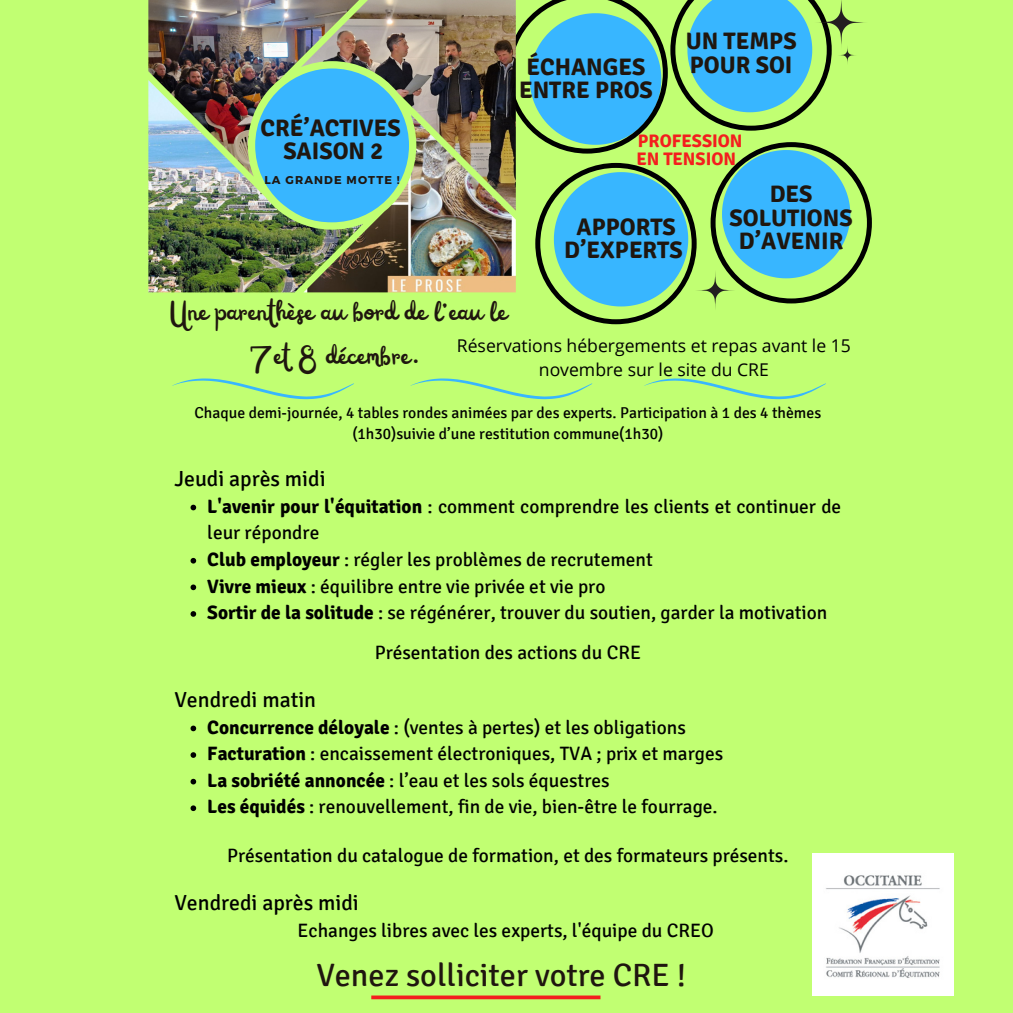
<style>
.page{position:relative;width:1013px;height:1013px;background:#fff}
.page>*{position:absolute;margin:0;border:0;box-sizing:border-box;transform-origin:0 0}
.t1{font:32.25px "Signika";color:#1f160f}
.t2{font:31px/43.2px "Railey";color:#1f160f;text-align:center}
.t3{font:700 23.88px/23.5px "Signika";color:#1f160f;text-align:center}
.t4{font:21.75px "Signika";color:#000}
.t5{font:19.38px/26.6px "Signika";color:#000}
.t6{font:700 18.12px/17.9px "Signika";color:#f41e1e}
.t7{font:17.62px/24.4px "Open Sans";color:#000;text-align:center}
.t8{font:15.75px/21.8px "Signika";color:#000;text-align:center}
.t9{font:700 11.38px "Montserrat";letter-spacing:.1em;color:#1f160f}
.s1{font-weight:700}
</style>
<div class="page">
<div style="left:0;top:0;width:1012px;height:1012px;background:#c1ff72"></div>
<img style="left:148px;top:0;width:153px;height:80px">
<img style="left:301px;top:0;width:205px;height:114px">
<svg style="left:255px;top:68px;width:154px;height:46px"></svg>
<img style="left:148px;top:80px;width:215px;height:212px">
<img style="left:303px;top:114px;width:203px;height:178px">
<svg style="left:172px;top:378px;width:182px;height:21px"></svg>
<svg style="left:410px;top:378px;width:182px;height:21px"></svg>
<svg style="left:644px;top:378px;width:182px;height:21px"></svg>
<svg style="left:506px;top:0;width:365px;height:324px"></svg>
<svg style="left:190px;top:504px;width:6px;height:6px"></svg>
<svg style="left:190px;top:558px;width:6px;height:5px"></svg>
<svg style="left:190px;top:584px;width:6px;height:6px"></svg>
<svg style="left:190px;top:611px;width:6px;height:5px"></svg>
<svg style="left:190px;top:725px;width:6px;height:6px"></svg>
<svg style="left:190px;top:752px;width:6px;height:5px"></svg>
<svg style="left:190px;top:778px;width:6px;height:6px"></svg>
<svg style="left:190px;top:805px;width:6px;height:6px"></svg>
<svg style="left:371px;top:995px;width:229px;height:4px"></svg>
<img style="left:812px;top:853px;width:141px;height:142px">
<p class="t3" style="left:260px;top:116px;width:141px">CRÉ’ACTIVES</p>
<p class="t3" style="left:283px;top:140px;width:101px">SAISON 2</p>
<p class="t9" style="left:264px;top:172px;width:137px">LA GRANDE MOTTE !</p>
<p class="t3" style="left:519px;top:55px;width:135px">ÉCHANGES<br>ENTRE PROS</p>
<p class="t3" style="left:685px;top:30px;width:112px;text-align:left">UN TEMPS<br>POUR SOI</p>
<p class="t6" style="left:636px;top:132px;width:108px">PROFESSION<br>EN TENSION</p>
<p class="t3" style="left:564px;top:215px;width:120px">APPORTS<br>D’EXPERTS</p>
<p class="t3" style="left:729px;top:183px;width:125px">DES<br>SOLUTIONS<br>D’AVENIR</p>
<p class="t2" style="left:169px;top:295px;width:339px">Une parenthèse au bord de l’eau le<br>7et 8 décembre.</p>
<p class="t7" style="left:457px;top:333px;width:395px">Réservations hébergements et repas avant le 15 novembre sur le site du CRE</p>
<p class="t8" style="left:194px;top:401px;width:628px">Chaque demi-journée, 4 tables rondes animées par des experts. Participation à 1 des 4 thèmes (1h30)suivie d’une restitution commune(1h30)</p>
<p class="t4" style="left:174px;top:465px;width:153px">Jeudi après midi</p>
<p class="t5" style="left:207px;top:493px;width:635px"><span class="s1">L'avenir pour l'équitation</span> : comment comprendre les clients et continuer de leur répondre</p>
<p class="t5" style="left:207px;top:546px;width:447px"><span class="s1">Club employeur</span> : régler les problèmes de recrutement</p>
<p class="t5" style="left:207px;top:573px;width:399px"><span class="s1">Vivre mieux</span> : équilibre entre vie privée et vie pro</p>
<p class="t5" style="left:207px;top:599px;width:621px"><span class="s1">Sortir de la solitude</span> : se régénérer, trouver du soutien, garder la motivation</p>
<p class="t4" style="left:174px;top:686px;width:143px">Vendredi matin</p>
<p class="t5" style="left:375px;top:639px;width:268px">Présentation des actions du CRE</p>
<p class="t5" style="left:207px;top:714px;width:480px"><span class="s1">Concurrence déloyale</span> : (ventes à pertes) et les obligations</p>
<p class="t5" style="left:207px;top:740px;width:517px"><span class="s1">Facturation</span> : encaissement électroniques, TVA ; prix et marges</p>
<p class="t5" style="left:207px;top:767px;width:404px"><span class="s1">La sobriété annoncée</span> : l’eau et les sols équestres</p>
<p class="t5" style="left:207px;top:794px;width:512px"><span class="s1">Les équidés</span> : renouvellement, fin de vie, bien-être le fourrage.</p>
<p class="t5" style="left:227px;top:842px;width:563px">Présentation du catalogue de formation, et des formateurs présents.</p>
<p class="t4" style="left:174px;top:889px;width:186px">Vendredi après midi</p>
<p class="t5" style="left:298px;top:917px;width:417px">Echanges libres avec les experts, l'équipe du CREO</p>
<p class="t1" style="left:316px;top:955px;width:371px">Venez solliciter votre CRE !</p>
</div>
